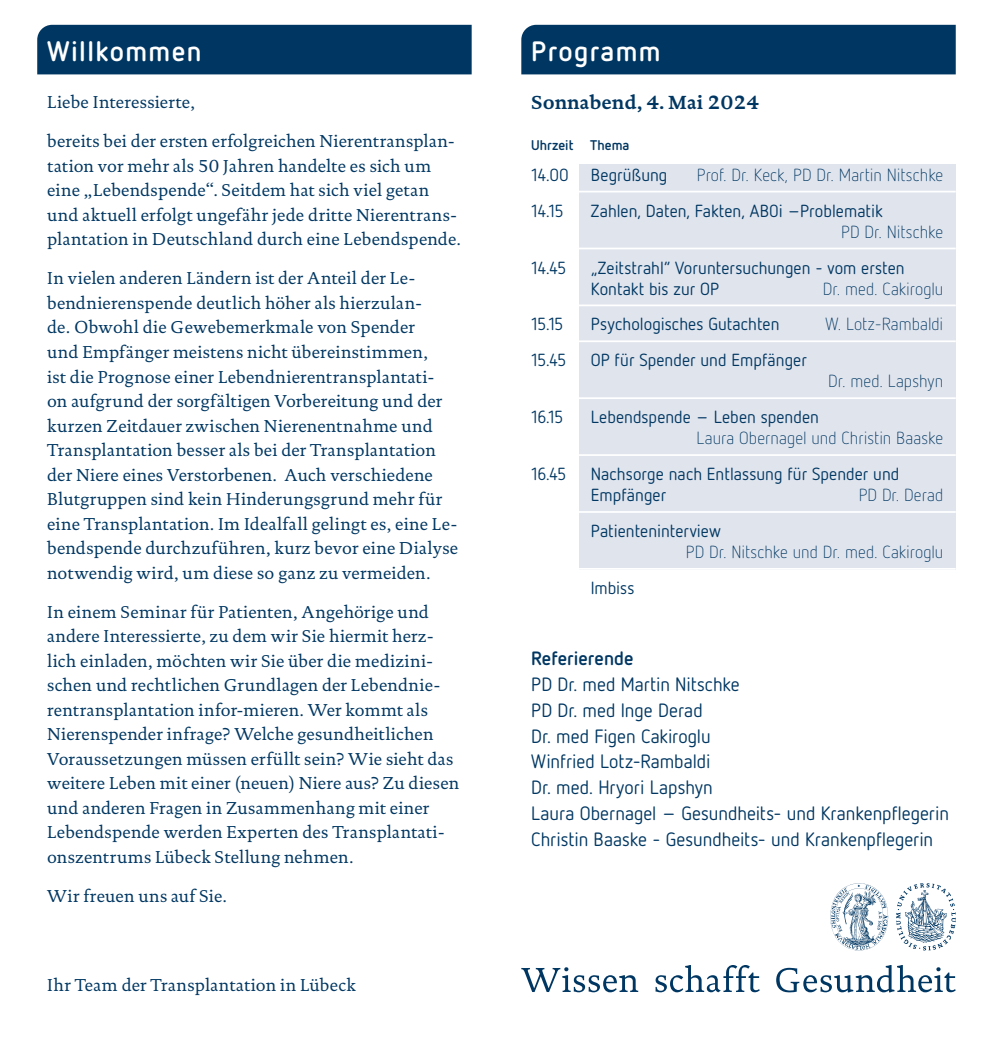
<style>
.page{position:relative;width:993px;height:1042px;background:#fff}
.page>*{position:absolute;margin:0;border:0;box-sizing:border-box;transform-origin:0 0}
.t1{font:700 28px "Netto OT";letter-spacing:.05em;color:#fff}
.t2{font:19.25px/25.9px "Netto OT";color:#003762}
.t3{font:700 19.25px "DTL Documenta TOT";color:#003762}
.t4{font:700 19.25px "Netto OT";color:#003762}
.t5{font:17.5px/24.5px "DTL Documenta TOT";letter-spacing:.015em;color:#003762}
.t6{font:17.5px/21px "Netto OT";letter-spacing:.005em;color:#003762}
.t7{font:300 17.5px "Netto OT";letter-spacing:.005em;color:#003762}
.t8{font:700 14px "Netto OT";color:#003762}
</style>
<div class="page">
<div style="left:578px;top:164px;width:377px;height:406px;background:#e0e4ed"></div>
<div style="left:37px;top:25px;width:434px;height:49px;background:#003762"></div>
<div style="left:521px;top:25px;width:434px;height:49px;background:#003762"></div>
<hr style="left:521px;top:191px;width:434px;height:1px;background:#fff">
<hr style="left:521px;top:248px;width:434px;height:1px;background:#fff">
<hr style="left:521px;top:304px;width:434px;height:2px;background:#fff">
<hr style="left:521px;top:340px;width:434px;height:2px;background:#fff">
<hr style="left:521px;top:397px;width:434px;height:2px;background:#fff">
<hr style="left:521px;top:454px;width:434px;height:2px;background:#fff">
<hr style="left:521px;top:511px;width:434px;height:2px;background:#fff">
<hr style="left:521px;top:568px;width:434px;height:2px;background:#fff">
<svg style="left:521px;top:965px;width:434px;height:27px"></svg>
<svg style="left:896px;top:883px;width:59px;height:67px"></svg>
<svg style="left:830px;top:883px;width:58px;height:67px"></svg>
<h1 class="t1" style="left:47px;top:33px;width:156px">Willkommen</h1>
<h1 class="t1" style="left:531px;top:33px;width:131px">Programm</h1>
<p class="t5" style="left:47px;top:89px;width:149px">Liebe Interessierte,</p>
<p class="t5" style="left:47px;top:129px;width:415px">bereits bei der ersten erfolgreichen Nierentransplan&shy;tation vor mehr als 50 Jahren handelte es sich um eine „Lebendspende“. Seitdem hat sich viel getan und aktuell erfolgt ungefähr jede dritte Nierentrans&shy;plantation in Deutschland durch eine Lebendspende.</p>
<p class="t5" style="left:47px;top:266px;width:412px">In vielen anderen Ländern ist der Anteil der Le&shy;bendnierenspende deutlich höher als hierzulan-<br>de. Obwohl die Gewebemerkmale von Spender<br>und Empfänger meistens nicht übereinstimmen,<br>ist die Prognose einer Lebendnierentransplantati&shy;on aufgrund der sorgfältigen Vorbereitung und der kurzen Zeitdauer zwischen Nierenentnahme und Transplantation besser als bei der Transplantation der Niere eines Verstorbenen. Auch verschiedene Blutgruppen sind kein Hinderungsgrund mehr für eine Transplantation. Im Idealfall gelingt es, eine Le&shy;bendspende durchzuführen, kurz bevor eine Dialyse notwendig wird, um diese so ganz zu vermeiden.</p>
<p class="t5" style="left:47px;top:600px;width:413px">In einem Seminar für Patienten, Angehörige und andere Interessierte, zu dem wir Sie hiermit herz&shy;lich einladen, möchten wir Sie über die medizini&shy;schen und rechtlichen Grundlagen der Lebendnie&shy;rentransplantation infor-mieren. Wer kommt als Nierenspender infrage? Welche gesundheitlichen Voraussetzungen müssen erfüllt sein? Wie sieht das weitere Leben mit einer (neuen) Niere aus? Zu diesen und anderen Fragen in Zusammenhang mit einer Lebendspende werden Experten des Transplantati&shy;onszentrums Lübeck Stellung nehmen.</p>
<p class="t5" style="left:47px;top:884px;width:181px">Wir freuen uns auf Sie.</p>
<p class="t3" style="left:531px;top:90px;width:229px">Sonnabend, 4. Mai 2024</p>
<p class="t8" style="left:531px;top:136px;width:100px">Uhrzeit Thema</p>
<p class="t6" style="left:531px;top:164px;width:39px">14.00</p>
<p class="t6" style="left:590px;top:164px;width:78px">Begrüßung</p>
<p class="t7" style="left:696px;top:164px;width:248px">Prof. Dr. Keck, PD Dr. Martin Nitschke</p>
<p class="t6" style="left:531px;top:200px;width:33px">14.15</p>
<p class="t6" style="left:590px;top:200px;width:293px">Zahlen, Daten, Fakten, AB0i –Problematik</p>
<p class="t7" style="left:841px;top:221px;width:104px">PD Dr. Nitschke</p>
<p class="t6" style="left:531px;top:256px;width:36px">14.45</p>
<p class="t6" style="left:590px;top:256px;width:315px">„Zeitstrahl“ Voruntersuchungen - vom ersten<br>Kontakt bis zur OP</p>
<p class="t7" style="left:822px;top:278px;width:122px">Dr. med. Cakiroglu</p>
<p class="t6" style="left:531px;top:313px;width:33px">15.15</p>
<p class="t6" style="left:590px;top:313px;width:190px">Psychologisches Gutachten</p>
<p class="t7" style="left:825px;top:314px;width:119px">W. Lotz-Rambaldi</p>
<p class="t6" style="left:531px;top:349px;width:36px">15.45</p>
<p class="t6" style="left:590px;top:349px;width:217px">OP für Spender und Empfänger</p>
<p class="t7" style="left:828px;top:370px;width:117px">Dr. med. Lapshyn</p>
<p class="t6" style="left:531px;top:406px;width:33px">16.15</p>
<p class="t6" style="left:590px;top:406px;width:229px">Lebendspende – Leben spenden</p>
<p class="t7" style="left:696px;top:427px;width:248px">Laura Obernagel und Christin Baaske</p>
<p class="t6" style="left:531px;top:463px;width:36px">16.45</p>
<p class="t6" style="left:590px;top:463px;width:310px">Nachsorge nach Entlassung für Spender und<br>Empfänger</p>
<p class="t7" style="left:858px;top:484px;width:86px">PD Dr. Derad</p>
<p class="t6" style="left:590px;top:520px;width:132px">Patienteninterview</p>
<p class="t7" style="left:685px;top:541px;width:259px">PD Dr. Nitschke und Dr. med. Cakiroglu</p>
<p class="t6" style="left:590px;top:577px;width:45px">Imbiss</p>
<p class="t4" style="left:531px;top:646px;width:104px">Referierende</p>
<p class="t2" style="left:531px;top:670px;width:419px">PD Dr. med Martin Nitschke<br>PD Dr. med Inge Derad<br>Dr. med Figen Cakiroglu<br>Winfried Lotz-Rambaldi<br>Dr. med. Hryori Lapshyn<br>Laura Obernagel – Gesundheits- und Krankenpflegerin<br>Christin Baaske - Gesundheits- und Krankenpflegerin</p>
<p class="t5" style="left:47px;top:973px;width:310px">Ihr Team der Transplantation in Lübeck</p>
</div>
